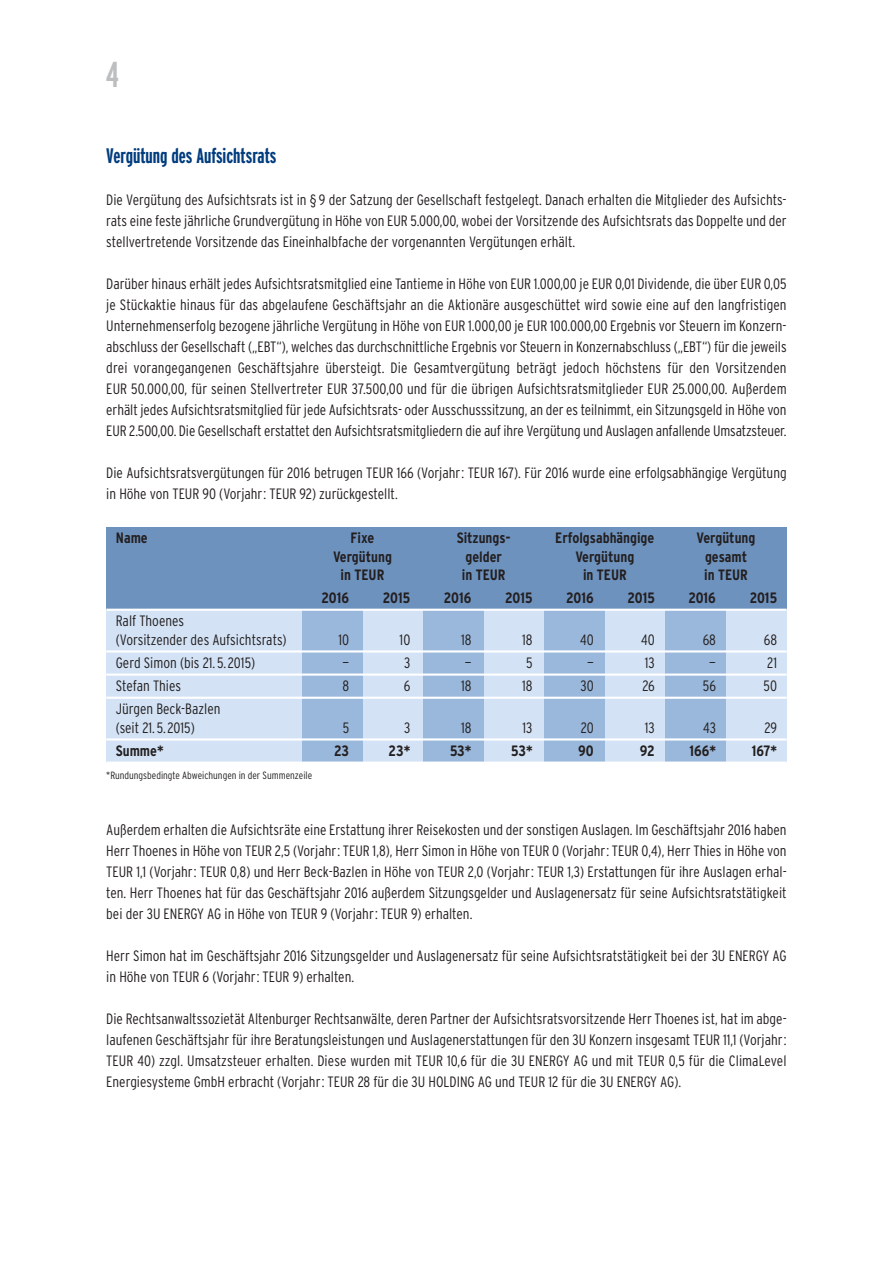
<style>
.page{position:relative;width:893px;height:1263px;background:#fff}
.page>*{position:absolute;margin:0;border:0;box-sizing:border-box;transform-origin:0 0}
.t1{font:700 extra-condensed 36px "Interstate";color:#bcbec0}
.t2{font:700 extra-condensed 21px "Interstate";color:#003c7e}
.t3{font:300 condensed 15px/21px "Interstate";color:#231f20;text-align:justify}
.t4{font:700 condensed 15px "Interstate";color:#231f20}
.t5{font:300 condensed 10.5px "Interstate";color:#231f20}
</style>
<div class="page">
<div style="left:106px;top:540px;width:681px;height:222px;background:#d3e3f5"></div>
<div style="left:665px;top:610px;width:61px;height:152px;background:#9ab8db"></div>
<div style="left:544px;top:610px;width:61px;height:152px;background:#9ab8db"></div>
<div style="left:423px;top:610px;width:61px;height:152px;background:#9ab8db"></div>
<div style="left:302px;top:610px;width:60px;height:152px;background:#9ab8db"></div>
<div style="left:106px;top:527px;width:681px;height:83px;background:#6e92be"></div>
<hr style="left:106px;top:609px;width:681px;height:2px;background:#fff">
<hr style="left:106px;top:650px;width:681px;height:2px;background:#fff">
<hr style="left:106px;top:673px;width:681px;height:3px;background:#fff">
<hr style="left:106px;top:697px;width:681px;height:2px;background:#fff">
<hr style="left:106px;top:738px;width:681px;height:2px;background:#fff">
<hr style="left:106px;top:761px;width:681px;height:3px;background:#fff">
<h1 class="t1" style="left:106px;top:61px;width:14px">4</h1>
<h2 class="t2" style="left:106px;top:147px;width:172px">Vergütung des Aufsichtsrats</h2>
<p class="t3" style="left:106px;top:190px;width:682px">Die Vergütung des Aufsichtsrats ist in § 9 der Satzung der Gesellschaft festgelegt. Danach erhalten die Mitglieder des Aufsichts&shy;rats eine feste jährliche Grundvergütung in Höhe von EUR 5.000,00, wobei der Vorsitzende des Aufsichtsrats das Doppelte und der stellvertretende Vorsitzende das Eineinhalbfache der vorgenannten Vergütungen erhält.</p>
<p class="t3" style="left:106px;top:274px;width:682px">Darüber hinaus erhält jedes Aufsichtsratsmitglied eine Tantieme in Höhe von EUR 1.000,00 je EUR 0,01 Dividende, die über EUR 0,05 je Stückaktie hinaus für das abgelaufene Geschäftsjahr an die Aktionäre ausgeschüttet wird sowie eine auf den langfristigen Unternehmenserfolg bezogene jährliche Vergütung in Höhe von EUR 1.000,00 je EUR 100.000,00 Ergebnis vor Steuern im Konzern - abschluss der Gesellschaft („EBT“), welches das durchschnittliche Ergebnis vor Steuern in Konzernabschluss („EBT“) für die jeweils drei vorangegangenen Geschäftsjahre übersteigt. Die Gesamtvergütung beträgt jedoch höchstens für den Vorsitzenden EUR 50.000,00, für seinen Stellvertreter EUR 37.500,00 und für die übrigen Aufsichtsratsmitglieder EUR 25.000,00. Außerdem erhält jedes Aufsichtsratsmitglied für jede Aufsichtsrats- oder Ausschusssitzung, an der es teilnimmt, ein Sitzungsgeld in Höhe von EUR 2.500,00. Die Gesellschaft erstattet den Aufsichtsratsmitgliedern die auf ihre Vergütung und Auslagen anfallende Umsatzsteuer.</p>
<p class="t3" style="left:106px;top:463px;width:682px">Die Aufsichtsratsvergütungen für 2016 betrugen TEUR 166 (Vorjahr : TEUR 167). Für 2016 wurde eine erfolgs abhängige Vergütung in Höhe von TEUR 90 (Vorjahr: TEUR 92) zurückgestellt.</p>
<p class="t4" style="left:116px;top:532px;width:33px">Name</p>
<p class="t4" style="left:351px;top:532px;width:25px">Fixe</p>
<p class="t4" style="left:457px;top:532px;width:55px">Sitzungs-</p>
<p class="t4" style="left:555px;top:532px;width:101px">Erfolgsabhängige</p>
<p class="t4" style="left:697px;top:532px;width:60px">Vergütung</p>
<p class="t4" style="left:333px;top:551px;width:60px">Vergütung</p>
<p class="t4" style="left:465px;top:551px;width:38px">gelder</p>
<p class="t4" style="left:575px;top:551px;width:60px">Vergütung</p>
<p class="t4" style="left:705px;top:551px;width:44px">gesamt</p>
<p class="t4" style="left:341px;top:569px;width:45px">in TEUR</p>
<p class="t4" style="left:462px;top:569px;width:45px">in TEUR</p>
<p class="t4" style="left:583px;top:569px;width:45px">in TEUR</p>
<p class="t4" style="left:704px;top:569px;width:45px">in TEUR</p>
<p class="t4" style="left:322px;top:592px;width:29px">2016</p>
<p class="t4" style="left:383px;top:592px;width:29px">2015</p>
<p class="t4" style="left:444px;top:592px;width:29px">2016</p>
<p class="t4" style="left:505px;top:592px;width:29px">2015</p>
<p class="t4" style="left:566px;top:592px;width:29px">2016</p>
<p class="t4" style="left:627px;top:592px;width:29px">2015</p>
<p class="t4" style="left:688px;top:592px;width:29px">2016</p>
<p class="t4" style="left:750px;top:592px;width:29px">2015</p>
<p class="t3" style="left:116px;top:613px;width:172px;line-height:18.6px">Ralf Thoenes<br>(Vorsitzender des Aufsichtsrats)</p>
<p class="t3" style="left:338px;top:630px;width:12px">10</p>
<p class="t3" style="left:400px;top:630px;width:12px">10</p>
<p class="t3" style="left:461px;top:630px;width:12px">18</p>
<p class="t3" style="left:522px;top:630px;width:12px">18</p>
<p class="t3" style="left:580px;top:630px;width:15px">40</p>
<p class="t3" style="left:641px;top:630px;width:15px">40</p>
<p class="t3" style="left:703px;top:630px;width:15px">68</p>
<p class="t3" style="left:764px;top:630px;width:15px">68</p>
<p class="t3" style="left:116px;top:654px;width:141px">Gerd Simon (bis 21. 5. 2015)</p>
<p class="t3" style="left:343px;top:654px;width:8px">—</p>
<p class="t3" style="left:404px;top:654px;width:8px">3</p>
<p class="t3" style="left:465px;top:654px;width:8px">—</p>
<p class="t3" style="left:526px;top:654px;width:8px">5</p>
<p class="t3" style="left:587px;top:654px;width:8px">—</p>
<p class="t3" style="left:645px;top:654px;width:12px">13</p>
<p class="t3" style="left:709px;top:654px;width:8px">—</p>
<p class="t3" style="left:767px;top:654px;width:11px">21</p>
<p class="t3" style="left:116px;top:677px;width:67px">Stefan Thies</p>
<p class="t3" style="left:343px;top:677px;width:8px">8</p>
<p class="t3" style="left:404px;top:677px;width:8px">6</p>
<p class="t3" style="left:461px;top:677px;width:12px">18</p>
<p class="t3" style="left:522px;top:677px;width:12px">18</p>
<p class="t3" style="left:581px;top:677px;width:15px">30</p>
<p class="t3" style="left:642px;top:677px;width:14px">26</p>
<p class="t3" style="left:703px;top:677px;width:15px">56</p>
<p class="t3" style="left:764px;top:677px;width:15px">50</p>
<p class="t3" style="left:116px;top:701px;width:106px;line-height:18.6px">Jürgen Beck-Bazlen (seit 21. 5. 2015)</p>
<p class="t3" style="left:343px;top:718px;width:8px">5</p>
<p class="t3" style="left:404px;top:718px;width:8px">3</p>
<p class="t3" style="left:461px;top:718px;width:12px">18</p>
<p class="t3" style="left:523px;top:718px;width:12px">13</p>
<p class="t3" style="left:581px;top:718px;width:15px">20</p>
<p class="t3" style="left:645px;top:718px;width:12px">13</p>
<p class="t3" style="left:703px;top:718px;width:14px">43</p>
<p class="t3" style="left:764px;top:718px;width:14px">29</p>
<p class="t4" style="left:116px;top:745px;width:49px">Summe*</p>
<p class="t4" style="left:334px;top:745px;width:17px">23</p>
<p class="t4" style="left:389px;top:745px;width:23px">23*</p>
<p class="t4" style="left:450px;top:745px;width:23px">53*</p>
<p class="t4" style="left:511px;top:745px;width:23px">53*</p>
<p class="t4" style="left:578px;top:745px;width:17px">90</p>
<p class="t4" style="left:640px;top:745px;width:17px">92</p>
<p class="t4" style="left:689px;top:745px;width:28px">166*</p>
<p class="t4" style="left:752px;top:745px;width:27px">167*</p>
<p class="t5" style="left:106px;top:772px;width:207px">*Rundungsbedingte Abweichungen in der Summenzeile</p>
<p class="t3" style="left:106px;top:820px;width:682px">Außerdem erhalten die Aufsichtsräte eine Erstattung ihrer Reisekosten und der sonstigen Auslagen. Im Geschäftsjahr 2016 haben Herr Thoenes in Höhe von TEUR 2,5 (Vorjahr: TEUR 1,8), Herr Simon in Höhe von TEUR 0 (Vorjahr: TEUR 0,4), Herr Thies in Höhe von TEUR 1,1 (Vorjahr: TEUR 0,8) und Herr Beck-Bazlen in Höhe von TEUR 2,0 (Vorjahr: TEUR 1,3) Erstattungen für ihre Auslagen erhal&shy;ten. Herr Thoenes hat für das Geschäftsjahr 2016 außerdem Sitzungs gelder und Auslagenersatz für seine Aufsichtsratstätigkeit bei der 3U ENERGY AG in Höhe von TEUR 9 (Vorjahr: TEUR 9) erhalten.</p>
<p class="t3" style="left:106px;top:946px;width:682px">Herr Simon hat im Geschäftsjahr 2016 Sitzungs gelder und Auslagenersatz für seine Aufsichtsratstätigkeit bei der 3U ENERGY AG in Höhe von TEUR 6 (Vorjahr: TEUR 9) erhalten.</p>
<p class="t3" style="left:106px;top:1009px;width:682px">Die Rechtsanwaltssozietät Altenburger Rechtsanwälte, deren Partner der Aufsichtsratsvorsitzende Herr Thoenes ist, hat im abge&shy;laufenen Geschäftsjahr für ihre Beratungsleistungen und Auslagenerstattungen für den 3U Konzern insgesamt TEUR 11,1 (Vorjahr:<br>TEUR 40) zzgl. Umsatzsteuer erhalten. Diese wurden mit TEUR 10,6 für die 3U ENERGY AG und mit TEUR 0,5 für die ClimaLevel Energie systeme GmbH erbracht (Vorjahr: TEUR 28 für die 3U HOLDING AG und TEUR 12 für die 3U ENERGY AG).</p>
</div>
